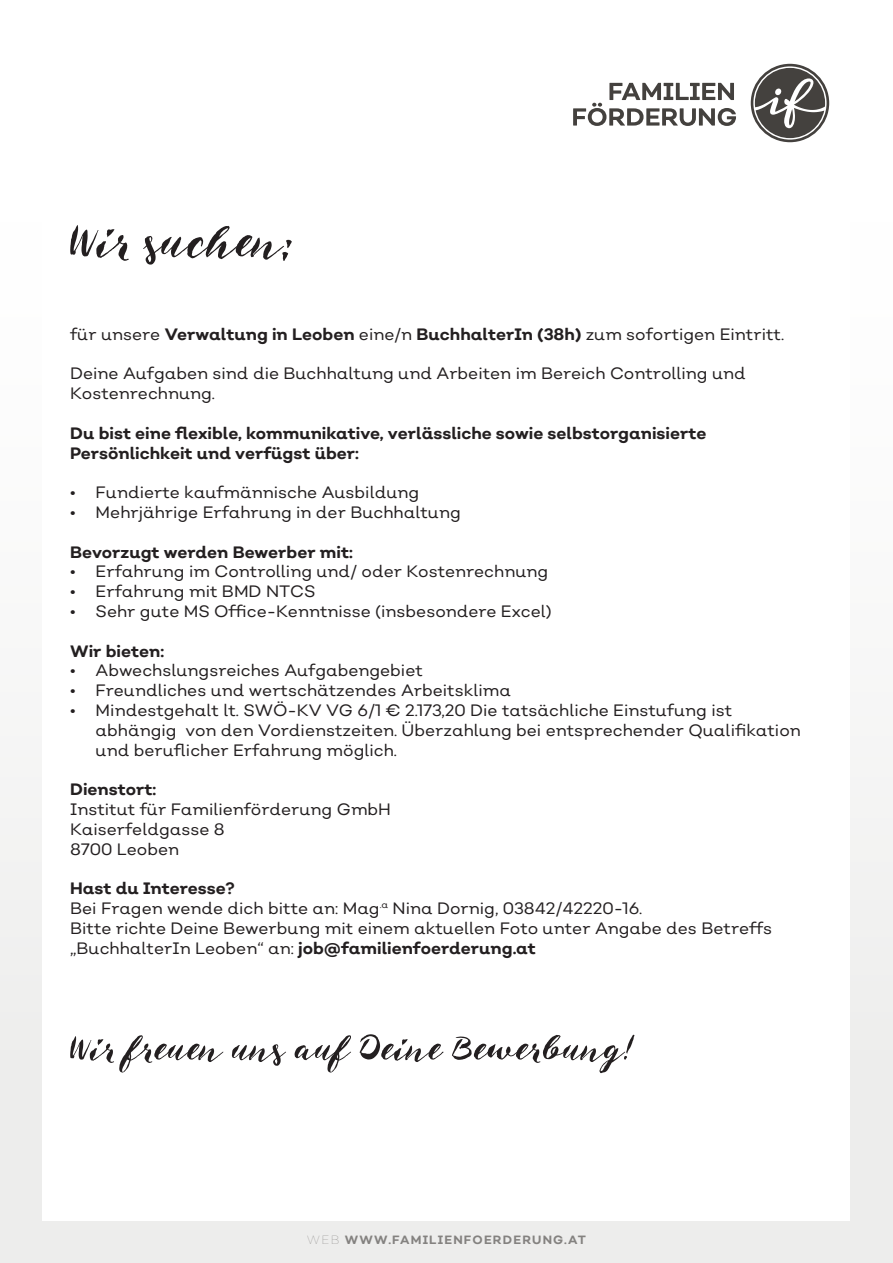
<style>
.page{position:relative;width:893px;height:1263px;background:#f8f8f8}
.page>*{position:absolute;margin:0;border:0;box-sizing:border-box;transform-origin:0 0}
.t1{font:72px "Beaujolais Two";color:#231f20}
.t2{font:54px "Beaujolais Two";color:#231f20}
.t3{font:16.5px/19.8px "Nutmeg";color:#231f20}
.t4{font:700 16.5px/19.8px "Nutmeg";color:#231f20}
.t5{font:700 12px "Nutmeg Headline";letter-spacing:.1em;color:#848280}
.s1{font-weight:700}
.s2{font-weight:400}
.s3{font-weight:100}
</style>
<div class="page">
<div style="left:43px;top:43px;width:807px;height:1177px;background:#fff"></div>
<svg style="left:751px;top:64px;width:78px;height:78px"></svg>
<svg style="left:573px;top:83px;width:163px;height:43px"></svg>
<p class="t1" style="left:70px;top:201px;width:221px">Wir suchen:</p>
<p class="t3" style="left:70px;top:324px;width:715px">für unsere <span class="s1">Verwaltung in Leoben</span> eine/n <span class="s1">BuchhalterIn (38h)</span> zum sofortigen Eintritt.</p>
<p class="t3" style="left:70px;top:363px;width:677px">Deine Aufgaben sind die Buchhaltung und Arbeiten im Bereich Controlling und<br>Kostenrechnung.</p>
<p class="t4" style="left:70px;top:423px;width:638px">Du bist eine flexible, kommunikative, verlässliche sowie selbstorganisierte<br>Persönlichkeit und verfügst über:</p>
<p class="t3" style="left:70px;top:482px;width:351px">• Fundierte kaufmännische Ausbildung</p>
<p class="t3" style="left:70px;top:502px;width:392px">• Mehrjährige Erfahrung in der Buchhaltung</p>
<p class="t4" style="left:70px;top:542px;width:284px">Bevorzugt werden Bewerber mit:</p>
<p class="t3" style="left:70px;top:561px;width:480px">• Erfahrung im Controlling und/ oder Kostenrechnung</p>
<p class="t3" style="left:70px;top:581px;width:247px">• Erfahrung mit BMD NTCS</p>
<p class="t3" style="left:70px;top:601px;width:483px">• Sehr gute MS Office-Kenntnisse (insbesondere Excel)</p>
<p class="t4" style="left:70px;top:641px;width:95px">Wir bieten:</p>
<p class="t3" style="left:70px;top:660px;width:354px">• Abwechslungsreiches Aufgabengebiet</p>
<p class="t3" style="left:70px;top:680px;width:442px">• Freundliches und wertschätzendes Arbeitsklima</p>
<p class="t3" style="left:70px;top:700px;width:664px">• Mindestgehalt lt. SWÖ-KV VG 6/1 € 2.173,20 Die tatsächliche Einstufung ist</p>
<p class="t3" style="left:96px;top:720px;width:707px">abhängig von den Vordienstzeiten. Überzahlung bei entsprechender Qualifikation</p>
<p class="t3" style="left:96px;top:739px;width:303px">und beruflicher Erfahrung möglich.</p>
<p class="t4" style="left:70px;top:779px;width:88px">Dienstort:</p>
<p class="t3" style="left:70px;top:799px;width:322px">Institut für Familienförderung GmbH</p>
<p class="t3" style="left:70px;top:819px;width:156px">Kaiserfeldgasse 8</p>
<p class="t3" style="left:70px;top:838px;width:110px">8700 Leoben</p>
<p class="t4" style="left:70px;top:878px;width:166px">Hast du Interesse?</p>
<p class="t3" style="left:70px;top:898px;width:574px">Bei Fragen wende dich bitte an: Mag<sup>.a</sup> Nina Dornig, 03842/42220-16.</p>
<p class="t3" style="left:70px;top:918px;width:703px">Bitte richte Deine Bewerbung mit einem aktuellen Foto unter Angabe des Betreffs</p>
<p class="t4" style="left:70px;top:938px;width:467px"><span class="s2">„BuchhalterIn Leoben“ an:</span> job@familienfoerderung.at</p>
<p class="t2" style="left:70px;top:1018px;width:564px">Wir freuen uns auf Deine Bewerbung!</p>
<p class="t5" style="left:307px;top:1232px;width:281px"><span class="s3">WEB</span> WWW.FAMILIENFOERDERUNG.AT</p>
</div>
